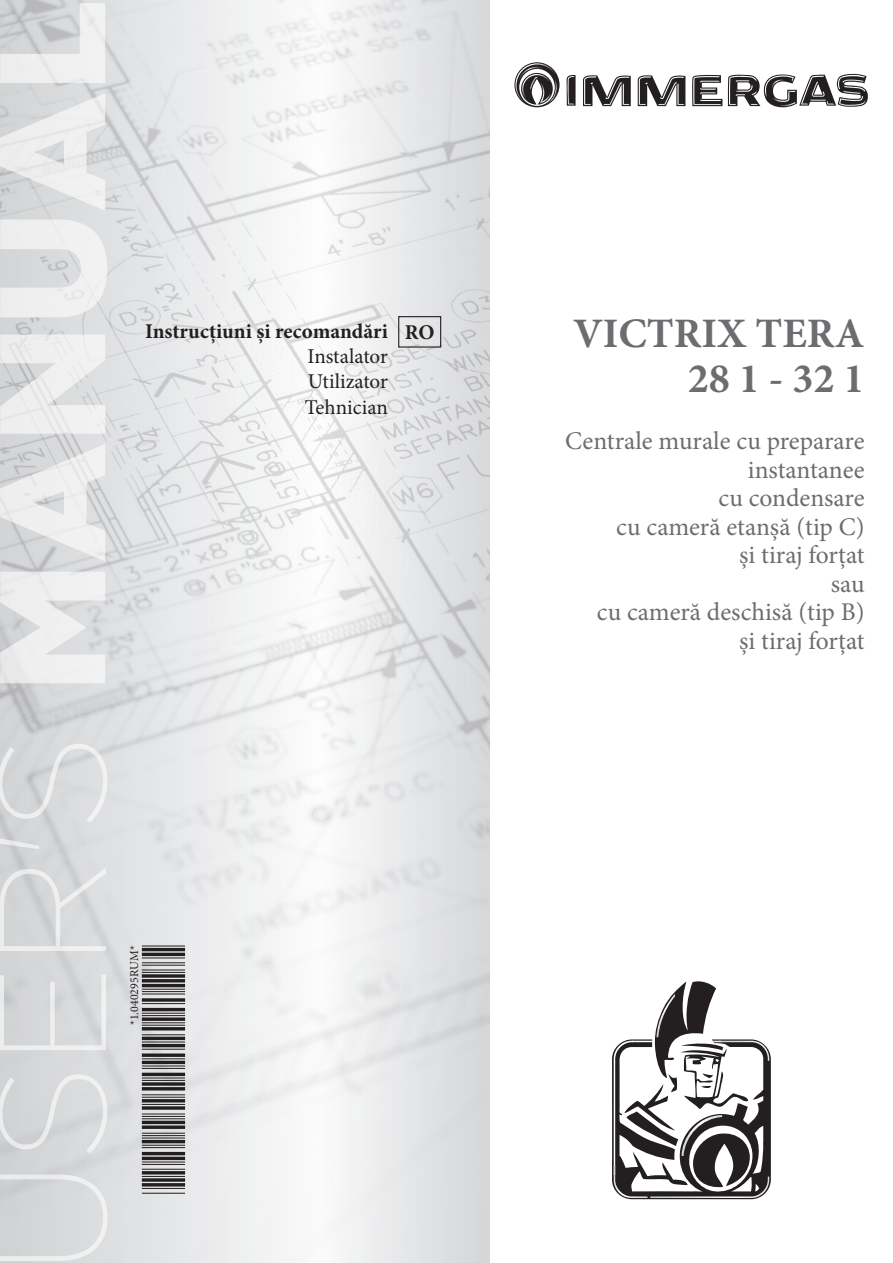
<style>
.page{position:relative;width:893px;height:1263px;background:#fff}
.page>*{position:absolute;margin:0;border:0;box-sizing:border-box;transform-origin:0 0}
.t1{font:700 42px/45px "Minion Pro";color:#6c6d70;text-align:right}
.t2{font:25.5px/28.5px "Minion Pro";color:#6c6d70;text-align:right}
.t3{font:21px/25.2px "Minion Pro";color:#231f20;text-align:justify}
.t4{font:700 21px "Minion Pro";color:#231f20}
.t5{font:12px "Minion Pro";color:#231f20}
</style>
<div class="page">
<svg style="left:566px;top:75px;width:10px;height:31px"></svg>
<svg style="left:583px;top:75px;width:48px;height:31px"></svg>
<svg style="left:638px;top:75px;width:47px;height:31px"></svg>
<svg style="left:692px;top:75px;width:30px;height:31px"></svg>
<svg style="left:728px;top:74px;width:140px;height:33px"></svg>
<svg style="left:514px;top:62px;width:45px;height:45px"></svg>
<img style="left:0;top:0;width:490px;height:1263px">
<svg style="left:0;top:3px;width:107px;height:680px;fill:#e9e9ea"></svg>
<svg style="left:0;top:743px;width:108px;height:519px;background:#d8d9db"></svg>
<svg style="left:612px;top:981px;width:159px;height:218px"></svg>
<div style="left:398px;top:316px;width:43px;height:32px;border:1px solid #231f20"></div>
<hr style="left:142px;top:1193px;width:43px;height:1px;background:#231f20">
<hr style="left:142px;top:1188px;width:43px;height:1px;background:#231f20">
<hr style="left:142px;top:1183px;width:43px;height:3px;background:#231f20">
<svg style="left:142px;top:1178px;width:43px;height:4px"></svg>
<hr style="left:142px;top:1176px;width:43px;height:1px;background:#231f20">
<hr style="left:142px;top:1171px;width:43px;height:3px;background:#231f20">
<hr style="left:142px;top:1169px;width:43px;height:1px;background:#231f20">
<hr style="left:142px;top:1164px;width:43px;height:1px;background:#231f20">
<hr style="left:142px;top:1161px;width:43px;height:1px;background:#231f20">
<hr style="left:142px;top:1157px;width:43px;height:3px;background:#231f20">
<hr style="left:142px;top:1152px;width:43px;height:3px;background:#231f20">
<hr style="left:142px;top:1147px;width:43px;height:1px;background:#231f20">
<hr style="left:142px;top:1145px;width:43px;height:1px;background:#231f20">
<hr style="left:142px;top:1140px;width:43px;height:3px;background:#231f20">
<hr style="left:142px;top:1137px;width:43px;height:1px;background:#231f20">
<hr style="left:142px;top:1135px;width:43px;height:1px;background:#231f20">
<hr style="left:142px;top:1133px;width:43px;height:1px;background:#231f20">
<svg style="left:142px;top:1125px;width:43px;height:4px"></svg>
<hr style="left:142px;top:1121px;width:43px;height:3px;background:#231f20">
<hr style="left:142px;top:1118px;width:43px;height:1px;background:#231f20">
<hr style="left:142px;top:1116px;width:43px;height:1px;background:#231f20">
<hr style="left:142px;top:1113px;width:43px;height:1px;background:#231f20">
<svg style="left:142px;top:1106px;width:43px;height:4px"></svg>
<hr style="left:142px;top:1104px;width:43px;height:1px;background:#231f20">
<hr style="left:142px;top:1099px;width:43px;height:3px;background:#231f20">
<hr style="left:142px;top:1097px;width:43px;height:1px;background:#231f20">
<hr style="left:142px;top:1094px;width:43px;height:1px;background:#231f20">
<hr style="left:142px;top:1087px;width:43px;height:3px;background:#231f20">
<svg style="left:142px;top:1082px;width:43px;height:4px"></svg>
<hr style="left:142px;top:1080px;width:43px;height:1px;background:#231f20">
<hr style="left:142px;top:1077px;width:43px;height:1px;background:#231f20">
<hr style="left:142px;top:1073px;width:43px;height:3px;background:#231f20">
<hr style="left:142px;top:1068px;width:43px;height:1px;background:#231f20">
<hr style="left:142px;top:1065px;width:43px;height:1px;background:#231f20">
<hr style="left:142px;top:1061px;width:43px;height:3px;background:#231f20">
<hr style="left:142px;top:1058px;width:43px;height:1px;background:#231f20">
<svg style="left:142px;top:1053px;width:43px;height:4px"></svg>
<hr style="left:142px;top:1049px;width:43px;height:1px;background:#231f20">
<hr style="left:142px;top:1044px;width:43px;height:3px;background:#231f20">
<hr style="left:142px;top:1041px;width:43px;height:1px;background:#231f20">
<hr style="left:142px;top:1037px;width:43px;height:3px;background:#231f20">
<hr style="left:142px;top:1034px;width:43px;height:1px;background:#231f20">
<hr style="left:142px;top:1027px;width:43px;height:3px;background:#231f20">
<hr style="left:142px;top:1025px;width:43px;height:1px;background:#231f20">
<hr style="left:142px;top:1022px;width:43px;height:1px;background:#231f20">
<svg style="left:142px;top:1017px;width:43px;height:4px"></svg>
<hr style="left:142px;top:1015px;width:43px;height:1px;background:#231f20">
<hr style="left:142px;top:1013px;width:43px;height:1px;background:#231f20">
<hr style="left:142px;top:1008px;width:43px;height:3px;background:#231f20">
<hr style="left:142px;top:1003px;width:43px;height:1px;background:#231f20">
<svg style="left:142px;top:998px;width:43px;height:4px"></svg>
<hr style="left:142px;top:993px;width:43px;height:1px;background:#231f20">
<hr style="left:142px;top:991px;width:43px;height:1px;background:#231f20">
<hr style="left:142px;top:989px;width:43px;height:1px;background:#231f20">
<hr style="left:142px;top:984px;width:43px;height:3px;background:#231f20">
<hr style="left:142px;top:979px;width:43px;height:3px;background:#231f20">
<svg style="left:142px;top:974px;width:43px;height:4px"></svg>
<hr style="left:142px;top:972px;width:43px;height:1px;background:#231f20">
<hr style="left:142px;top:969px;width:43px;height:1px;background:#231f20">
<hr style="left:142px;top:965px;width:43px;height:1px;background:#231f20">
<hr style="left:142px;top:962px;width:43px;height:1px;background:#231f20">
<hr style="left:142px;top:957px;width:43px;height:1px;background:#231f20">
<hr style="left:142px;top:953px;width:43px;height:3px;background:#231f20">
<hr style="left:142px;top:948px;width:43px;height:3px;background:#231f20">
<hr style="left:142px;top:945px;width:43px;height:1px;background:#231f20">
<p class="t4" style="left:145px;top:316px;width:291px">Instrucţiuni şi recomandări RO</p>
<p class="t3" style="left:305px;top:344px;width:85px">Instalator Utilizator Tehnician</p>
<p class="t5" style="left:126px;top:1025px;width:81px;rotate:-90deg">*1.040295RUM*</p>
<p class="t1" style="left:573px;top:311px;width:293px">VICTRIX TERA<br>28 1 - 32 1</p>
<p class="t2" style="left:565px;top:427px;width:301px">Centrale murale cu preparare instantanee<br>cu condensare<br>cu cameră etanșă (tip C)<br>și tiraj forțat<br>sau<br>cu cameră deschisă (tip B)<br>și tiraj forțat</p>
</div>
